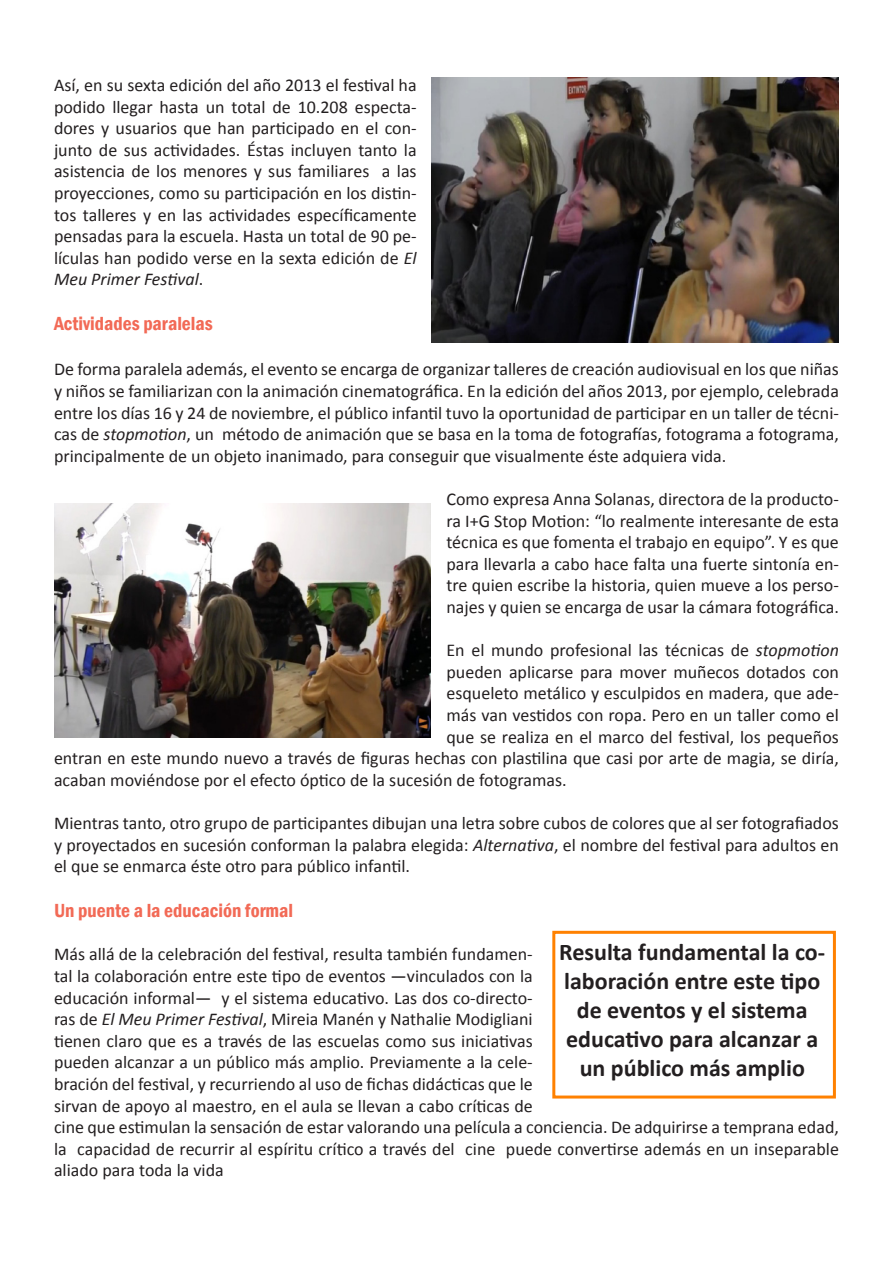
<style>
.page{position:relative;width:893px;height:1263px;background:#fff}
.page>*{position:absolute;margin:0;border:0;box-sizing:border-box;transform-origin:0 0}
.t1{font:700 24px/28.8px "Calibri";color:#231f20;text-align:center}
.t2{font:600 condensed 19.5px "Franklin Gothic";color:#f26a56}
.t3{font:18px/21.6px "Calibri";color:#231f20;text-align:justify}
.s1{font-style:italic}
</style>
<div class="page">
<div style="left:552px;top:931px;width:284px;height:167px;border:3px solid #ff8100"></div>
<img style="left:431px;top:77px;width:408px;height:265px">
<img style="left:54px;top:503px;width:376px;height:234px">
<p class="t3" style="left:54px;top:74px;width:364px">Así, en su sexta edición del año 2013 el festival ha podido llegar hasta un total de 10.208 especta&shy;dores y usuarios que han participado en el con&shy;junto de sus actividades. Éstas incluyen tanto la asistencia de los menores y sus familiares a las proyecciones, como su participación en los distin&shy;tos talleres y en las actividades específicamente pensadas para la escuela. Hasta un total de 90 pe&shy;lículas han podido verse en la sexta edición de <span class="s1">El Meu Primer Festival</span>.</p>
<p class="t2" style="left:54px;top:311px;width:160px">Actividades paralelas</p>
<p class="t3" style="left:54px;top:359px;width:786px">De forma paralela además, el evento se encarga de organizar talleres de creación audiovisual en los que niñas y niños se familiarizan con la animación cinematográfica. En la edición del años 2013, por ejemplo, celebrada entre los días 16 y 24 de noviembre, el público infantil tuvo la oportunidad de participar en un taller de técni&shy;cas de <span class="s1">stopmotion</span>, un método de animación que se basa en la toma de fotografías, fotograma a fotograma, principalmente de un objeto inanimado, para conseguir que visualmente éste adquiera vida.</p>
<p class="t3" style="left:446px;top:488px;width:394px">Como expresa Anna Solanas, directora de la producto&shy;ra I+G Stop Motion: “lo realmente interesante de esta técnica es que fomenta el trabajo en equipo”. Y es que para llevarla a cabo hace falta una fuerte sintonía en&shy;tre quien escribe la historia, quien mueve a los perso&shy;najes y quien se encarga de usar la cámara fotográfica.</p>
<p class="t3" style="left:446px;top:639px;width:394px">En el mundo profesional las técnicas de <span class="s1">stopmotion</span></p>
<p class="t3" style="left:446px;top:661px;width:394px">pueden aplicarse para mover muñecos dotados con</p>
<p class="t3" style="left:446px;top:683px;width:394px">esqueleto metálico y esculpidos en madera, que ade-</p>
<p class="t3" style="left:446px;top:704px;width:394px">más van vestidos con ropa. Pero en un taller como el</p>
<p class="t3" style="left:446px;top:726px;width:394px">que se realiza en el marco del festival, los pequeños</p>
<p class="t3" style="left:54px;top:747px;width:786px">entran en este mundo nuevo a través de figuras hechas con plastilina que casi por arte de magia, se diría,</p>
<p class="t3" style="left:54px;top:769px;width:514px">acaban moviéndose por el efecto óptico de la sucesión de fotogramas.</p>
<p class="t3" style="left:54px;top:812px;width:786px">Mientras tanto, otro grupo de participantes dibujan una letra sobre cubos de colores que al ser fotografiados y proyectados en sucesión conforman la palabra elegida: <span class="s1">Alternativa</span>, el nombre del festival para adultos en el que se enmarca éste otro para público infantil.</p>
<p class="t2" style="left:54px;top:898px;width:241px">Un puente a la educación formal</p>
<p class="t3" style="left:54px;top:944px;width:786px;text-align:left">Más allá de la celebración del festival, resulta también fundamen-<br>tal la colaboración entre este tipo de eventos —vinculados con la<br>educación informal— y el sistema educativo. Las dos co-directo-<br>ras de <span class="s1">El Meu Primer Festival</span>, Mireia Manén y Nathalie Modigliani<br>tienen claro que es a través de las escuelas como sus iniciativas<br>pueden alcanzar a un público más amplio. Previamente a la cele-<br>bración del festival, y recurriendo al uso de fichas didácticas que le<br>sirvan de apoyo al maestro, en el aula se llevan a cabo críticas de<br>cine que estimulan la sensación de estar valorando una película a conciencia. De adquirirse a temprana edad, la capacidad de recurrir al espíritu crítico a través del cine puede convertirse además en un inseparable aliado para toda la vida</p>
<p class="t1" style="left:559px;top:938px;width:267px">Resulta fundamental la co&shy;laboración entre este tipo de eventos y el sistema educativo para alcanzar a un público más amplio</p>
</div>
